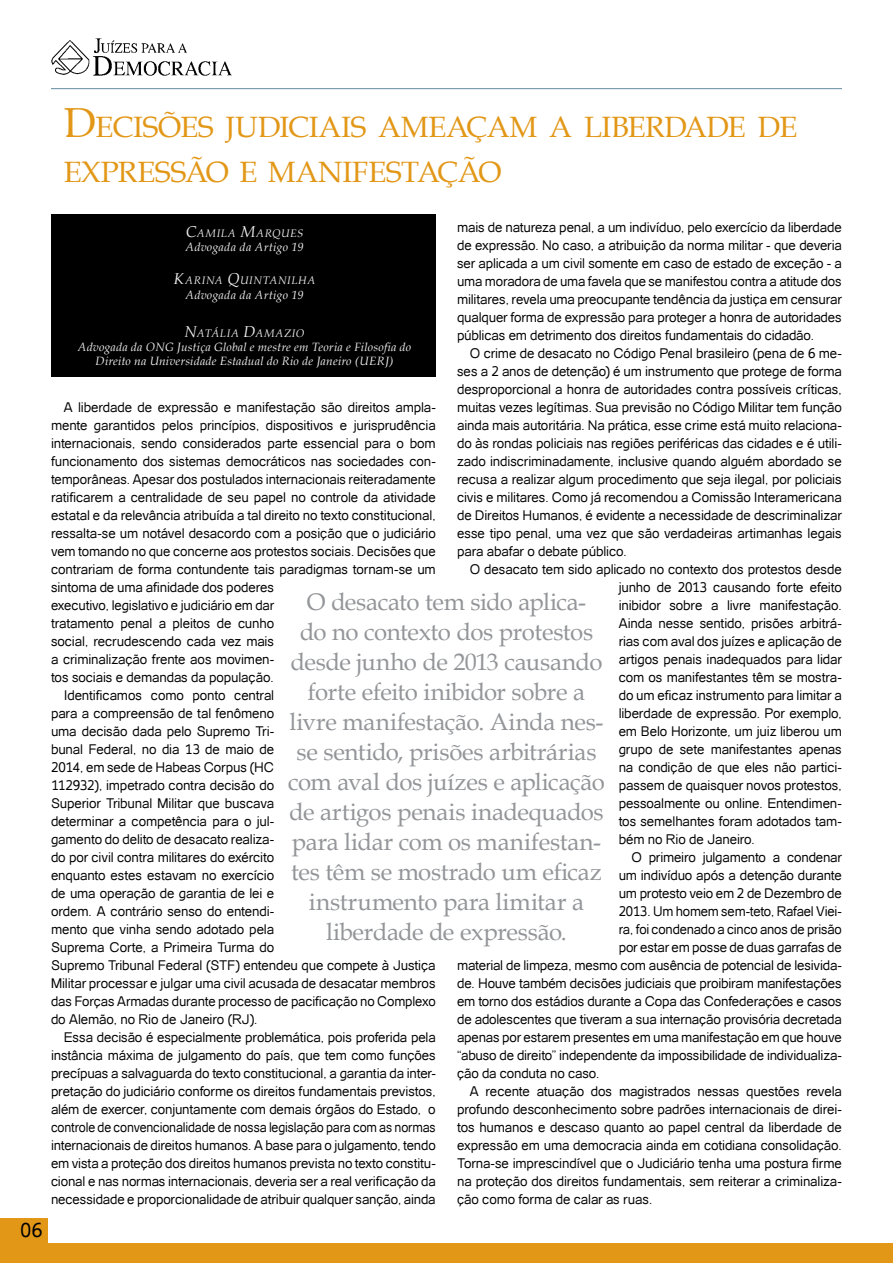
<style>
.page{position:relative;width:893px;height:1263px;background:#fff}
.page>*{position:absolute;margin:0;border:0;box-sizing:border-box;transform-origin:0 0}
.t1{font:29.4px/45px "Book Antiqua";letter-spacing:-.01em;color:#e29717}
.t2{font:24px/30px "Book Antiqua";letter-spacing:-.015em;color:#939598;text-align:center}
.t3{font:19.5px "Catriel";color:#000}
.t4{font:13.5px/18px "Catriel";letter-spacing:-.015em;color:#000;text-align:justify}
.t5{font:13.5px "Catriel";letter-spacing:-.015em;color:#000;scale:.94 1}
.t6{font:italic 12px/14.4px "Book Antiqua";letter-spacing:.02em;color:#f1f1f2;text-align:center}
.t7{font:italic 10.95px "Book Antiqua";letter-spacing:.055em;color:#f1f1f2}
.s1{font-size:42px}
.s2{font-size:15.75px}
</style>
<div class="page">
<hr style="left:51px;top:88px;width:791px;height:1px;background:#628b9f">
<div style="left:0;top:1218px;width:48px;height:45px;background:#e29717"></div>
<div style="left:0;top:1244px;width:893px;height:19px;background:#e29717"></div>
<img style="left:51px;top:39px;width:180px;height:36px">
<div style="left:51px;top:214px;width:385px;height:162px;background:#000"></div>
<h1 class="t1" style="left:64px;top:104px;width:735px"><span class="s1">D</span>ECISÕES JUDICIAIS AMEAÇAM A LIBERDADE DE<br>EXPRESSÃO E MANIFESTAÇÃO</h1>
<h3 class="t3" style="left:21px;top:1219px;width:23px">06</h3>
<p class="t4" style="left:457px;top:219px;width:386px">mais de natureza penal, a um indivíduo, pelo exercício da liberdade de expressão. No caso, a atribuição da norma militar - que deveria ser aplicada a um civil somente em caso de estado de exceção - a uma moradora de uma favela que se manifestou contra a atitude dos militares, revela uma preocupante tendência da justiça em censurar qualquer forma de expressão para proteger a honra de autoridades públicas em detrimento dos direitos fundamentais do cidadão.</p>
<p class="t4" style="left:457px;top:345px;width:386px;text-indent:13px">O crime de desacato no Código Penal brasileiro (pena de 6 me&shy;ses a 2 anos de detenção) é um instrumento que protege de forma desproporcional a honra de autoridades contra possíveis críticas, muitas vezes legítimas. Sua previsão no Código Militar tem função ainda mais autoritária. Na prática, esse crime está muito relaciona&shy;do às rondas policiais nas regiões periféricas das cidades e é utili&shy;zado indiscriminadamente, inclusive quando alguém abordado se recusa a realizar algum procedimento que seja ilegal, por policiais civis e militares. Como já recomendou a Comissão Interamericana de Direitos Humanos, é evidente a necessidade de descriminalizar esse tipo penal, uma vez que são verdadeiras artimanhas legais para abafar o debate público.</p>
<p class="t4" style="left:619px;top:561px;width:225px;text-indent:-149px">O desacato tem sido aplicado no contexto dos protestos desde junho de 2013 causando forte efeito inibidor sobre a livre manifestação.<br>Ainda nesse sentido, prisões arbitrá&shy;rias com aval dos juízes e aplicação de artigos penais inadequados para lidar com os manifestantes têm se mostra&shy;do um eficaz instrumento para limitar a liberdade de expressão. Por exemplo, em Belo Horizonte, um juiz liberou um grupo de sete manifestantes apenas na condição de que eles não partici&shy;passem de quaisquer novos protestos, pessoalmente ou online. Entendimen&shy;tos semelhantes foram adotados tam&shy;bém no Rio de Janeiro.</p>
<p class="t4" style="left:631px;top:848px;width:212px">O primeiro julgamento a condenar</p>
<p class="t4" style="left:619px;top:866px;width:225px">um indivíduo após a detenção durante</p>
<p class="t4" style="left:619px;top:884px;width:225px">um protesto veio em 2 de Dezembro de</p>
<p class="t4" style="left:619px;top:903px;width:225px">2013. Um homem sem-teto, Rafael Viei-</p>
<p class="t4" style="left:619px;top:921px;width:225px">ra, foi condenado a cinco anos de prisão</p>
<p class="t4" style="left:619px;top:939px;width:225px">por estar em posse de duas garrafas de</p>
<p class="t4" style="left:457px;top:957px;width:386px">material de limpeza, mesmo com ausência de potencial de lesivida-</p>
<p class="t4" style="left:457px;top:975px;width:386px">de. Houve também decisões judiciais que proibiram manifestações</p>
<p class="t4" style="left:457px;top:993px;width:386px">em torno dos estádios durante a Copa das Confederações e casos</p>
<p class="t4" style="left:457px;top:1011px;width:386px">de adolescentes que tiveram a sua internação provisória decretada</p>
<p class="t4" style="left:457px;top:1029px;width:386px">apenas por estarem presentes em uma manifestação em que houve</p>
<p class="t4" style="left:457px;top:1047px;width:386px">“abuso de direito” independente da impossibilidade de individualiza-</p>
<p class="t4" style="left:457px;top:1065px;width:144px">ção da conduta no caso.</p>
<p class="t4" style="left:470px;top:1083px;width:374px">A recente atuação dos magistrados nessas questões revela</p>
<p class="t4" style="left:457px;top:1101px;width:386px">profundo desconhecimento sobre padrões internacionais de direi-</p>
<p class="t4" style="left:457px;top:1119px;width:386px">tos humanos e descaso quanto ao papel central da liberdade de</p>
<p class="t4" style="left:457px;top:1137px;width:386px">expressão em uma democracia ainda em cotidiana consolidação.</p>
<p class="t4" style="left:457px;top:1155px;width:386px">Torna-se imprescindível que o Judiciário tenha uma postura firme</p>
<p class="t4" style="left:457px;top:1173px;width:386px">na proteção dos direitos fundamentais, sem reiterar a criminaliza-</p>
<p class="t4" style="left:457px;top:1191px;width:197px">ção como forma de calar as ruas.</p>
<p class="t7" style="left:186px;top:225px;width:119px"><span class="s2">C</span>AMILA <span class="s2">M</span>ARQUES</p>
<p class="t6" style="left:185px;top:239px;width:120px">Advogada da Artigo 19</p>
<p class="t7" style="left:174px;top:273px;width:143px"><span class="s2">K</span>ARINA <span class="s2">Q</span>UINTANILHA</p>
<p class="t6" style="left:185px;top:287px;width:120px">Advogada da Artigo 19</p>
<p class="t7" style="left:185px;top:325px;width:120px"><span class="s2">N</span>ATÁLIA <span class="s2">D</span>AMAZIO</p>
<p class="t6" style="left:78px;top:339px;width:335px">Advogada da ONG Justiça Global e mestre em Teoria e Filosofia do<br>Direito na Universidade Estadual do Rio de Janeiro (UERJ)</p>
<p class="t4" style="left:64px;top:399px;width:374px">A liberdade de expressão e manifestação são direitos ampla-</p>
<p class="t4" style="left:51px;top:417px;width:386px">mente garantidos pelos princípios, dispositivos e jurisprudência</p>
<p class="t4" style="left:51px;top:435px;width:386px">internacionais, sendo considerados parte essencial para o bom</p>
<p class="t4" style="left:51px;top:453px;width:386px">funcionamento dos sistemas democráticos nas sociedades con-</p>
<p class="t4" style="left:51px;top:471px;width:386px">temporâneas. Apesar dos postulados internacionais reiteradamente</p>
<p class="t4" style="left:51px;top:489px;width:386px">ratificarem a centralidade de seu papel no controle da atividade</p>
<p class="t4" style="left:51px;top:507px;width:386px">estatal e da relevância atribuída a tal direito no texto constitucional,</p>
<p class="t4" style="left:51px;top:525px;width:386px">ressalta-se um notável desacordo com a posição que o judiciário</p>
<p class="t4" style="left:51px;top:543px;width:386px">vem tomando no que concerne aos protestos sociais. Decisões que</p>
<p class="t4" style="left:51px;top:561px;width:386px">contrariam de forma contundente tais paradigmas tornam-se um</p>
<p class="t4" style="left:51px;top:579px;width:225px">sintoma de uma afinidade dos poderes</p>
<p class="t4" style="left:51px;top:597px;width:225px">executivo, legislativo e judiciário em dar</p>
<p class="t4" style="left:51px;top:615px;width:225px">tratamento penal a pleitos de cunho</p>
<p class="t4" style="left:51px;top:633px;width:225px">social, recrudescendo cada vez mais</p>
<p class="t4" style="left:51px;top:651px;width:225px">a criminalização frente aos movimen-</p>
<p class="t4" style="left:51px;top:669px;width:224px">tos sociais e demandas da população.</p>
<p class="t4" style="left:64px;top:687px;width:212px">Identificamos como ponto central</p>
<p class="t4" style="left:51px;top:705px;width:225px">para a compreensão de tal fenômeno</p>
<p class="t4" style="left:51px;top:723px;width:225px">uma decisão dada pelo Supremo Tri-</p>
<p class="t4" style="left:51px;top:741px;width:225px">bunal Federal, no dia 13 de maio de</p>
<p class="t4" style="left:51px;top:759px;width:225px">2014, em sede de Habeas Corpus (HC</p>
<p class="t4" style="left:51px;top:777px;width:225px">112932), impetrado contra decisão do</p>
<p class="t4" style="left:51px;top:795px;width:225px">Superior Tribunal Militar que buscava</p>
<p class="t4" style="left:51px;top:813px;width:225px">determinar a competência para o jul-</p>
<p class="t4" style="left:51px;top:831px;width:225px">gamento do delito de desacato realiza-</p>
<p class="t4" style="left:51px;top:849px;width:225px">do por civil contra militares do exército</p>
<p class="t4" style="left:51px;top:867px;width:225px">enquanto estes estavam no exercício</p>
<p class="t4" style="left:51px;top:885px;width:225px">de uma operação de garantia de lei e</p>
<p class="t4" style="left:51px;top:903px;width:225px">ordem. A contrário senso do entendi-</p>
<p class="t4" style="left:51px;top:921px;width:225px">mento que vinha sendo adotado pela</p>
<p class="t4" style="left:51px;top:939px;width:225px">Suprema Corte, a Primeira Turma do</p>
<p class="t4" style="left:51px;top:957px;width:386px">Supremo Tribunal Federal (STF) entendeu que compete à Justiça</p>
<p class="t4" style="left:51px;top:975px;width:386px">Militar processar e julgar uma civil acusada de desacatar membros</p>
<p class="t4" style="left:51px;top:993px;width:386px">das Forças Armadas durante processo de pacificação no Complexo</p>
<p class="t4" style="left:51px;top:1011px;width:208px">do Alemão, no Rio de Janeiro (RJ).</p>
<p class="t4" style="left:64px;top:1029px;width:374px">Essa decisão é especialmente problemática, pois proferida pela</p>
<p class="t4" style="left:51px;top:1047px;width:386px">instância máxima de julgamento do país, que tem como funções</p>
<p class="t4" style="left:51px;top:1065px;width:386px">precípuas a salvaguarda do texto constitucional, a garantia da inter-</p>
<p class="t4" style="left:51px;top:1083px;width:386px">pretação do judiciário conforme os direitos fundamentais previstos,</p>
<p class="t4" style="left:51px;top:1101px;width:386px">além de exercer, conjuntamente com demais órgãos do Estado, o</p>
<p class="t5" style="left:51px;top:1120px;width:411px">controle de convencionalidade de nossa legislação para com as normas</p>
<p class="t4" style="left:51px;top:1137px;width:386px">internacionais de direitos humanos. A base para o julgamento, tendo</p>
<p class="t4" style="left:51px;top:1155px;width:386px">em vista a proteção dos direitos humanos prevista no texto constitu-</p>
<p class="t4" style="left:51px;top:1173px;width:386px">cional e nas normas internacionais, deveria ser a real verificação da</p>
<p class="t4" style="left:51px;top:1191px;width:386px">necessidade e proporcionalidade de atribuir qualquer sanção, ainda</p>
<p class="t2" style="left:288px;top:586px;width:318px">O desacato tem sido aplica-<br>do no contexto dos protestos desde junho de 2013 causando forte efeito inibidor sobre a livre manifestação. Ainda nes&shy;se sentido, prisões arbitrárias com aval dos juízes e aplicação de artigos penais inadequados para lidar com os manifestan&shy;tes têm se mostrado um eficaz instrumento para limitar a liberdade de expressão.</p>
</div>
